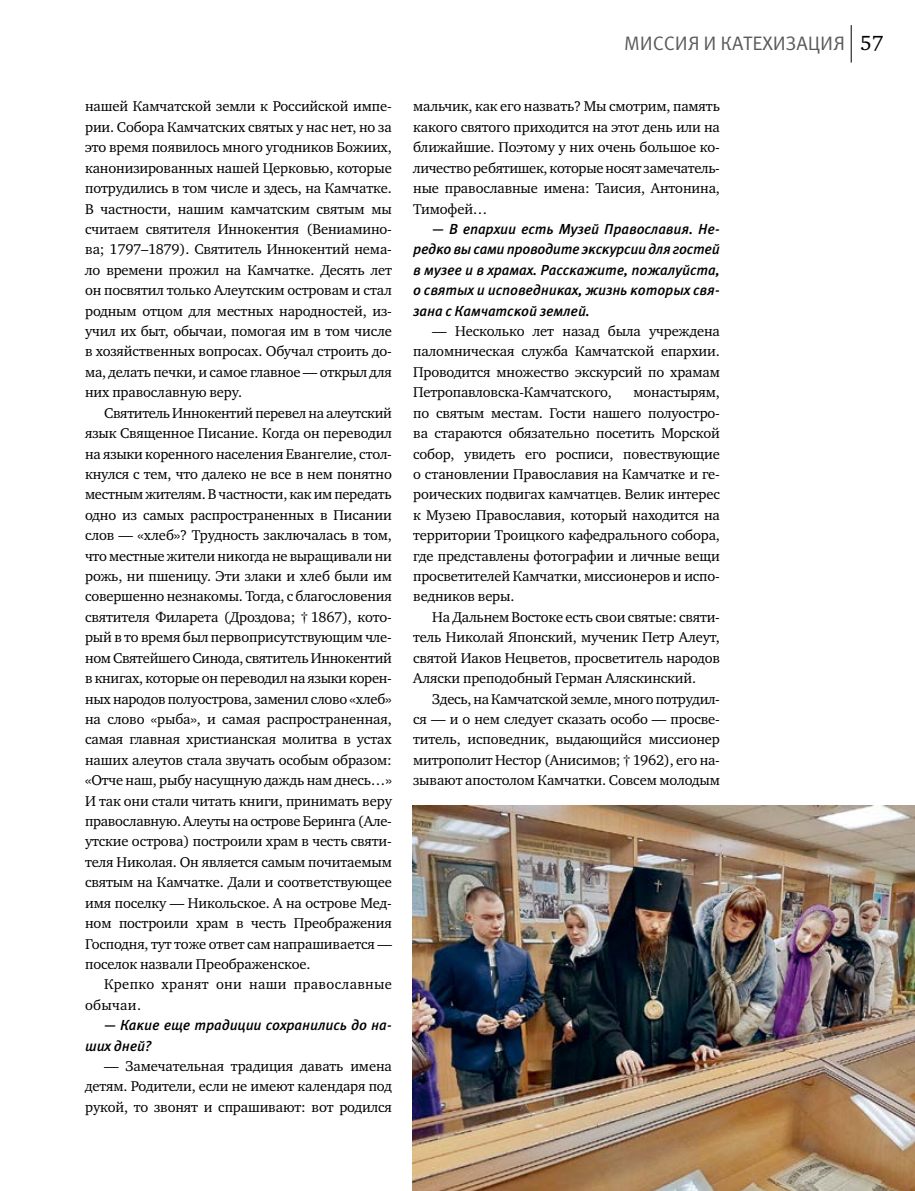
<style>
.page{position:relative;width:915px;height:1191px;background:#fff}
.page>*{position:absolute;margin:0;border:0;box-sizing:border-box;transform-origin:0 0}
.t1{font:19.5px "Meta Pro";letter-spacing:-.005em;color:#58595b}
.t2{font:14.55px/20.4px "Charter ITC";letter-spacing:-.01em;color:#000;text-align:justify}
.t3{font:italic 500 14.55px/20.4px "Meta Pro";letter-spacing:-.01em;color:#000}
.t4{font:14.55px/20.4px "Charter ITC";letter-spacing:.02em;color:#000}
.s1{font-family:"Charter ITC";font-size:21px;color:#000}
</style>
<div class="page">
<hr style="left:850px;top:25px;width:1px;height:38px;background:#000">
<img style="left:412px;top:805px;width:502px;height:386px">
<p class="t2" style="left:85px;top:96px;width:308px">нашей Камчатской земли к Российской импе&shy;рии. Собора Камчатских святых у нас нет, но за это время появилось много угодников Божиих, канонизированных нашей Церковью, которые потрудились в том числе и здесь, на Камчатке.<br>В частности, нашим камчатским святым мы считаем святителя Иннокентия (Вениамино&shy;ва; 1797–1879). Святитель Иннокентий нема&shy;ло времени прожил на Камчатке. Десять лет он посвятил только Алеутским островам и стал родным отцом для местных народностей, из&shy;учил их быт, обычаи, помогая им в том числе в хозяйственных вопросах. Обучал строить до&shy;ма, делать печки, и самое главное — открыл для них православную веру.</p>
<p class="t2" style="left:85px;top:402px;width:308px;text-indent:19px">Святитель Иннокентий перевел на алеутский язык Священное Писание. Когда он переводил на языки коренного населения Евангелие, стол&shy;кнулся с тем, что далеко не все в нем понятно местным жителям. В частности, как им передать одно из самых распространенных в Писании слов — «хлеб»? Трудность заключалась в том, что местные жители никогда не выращивали ни рожь, ни пшеницу. Эти злаки и хлеб были им совершенно незнакомы. Тогда, с благословения святителя Филарета (Дроздова; † 1867), кото&shy;рый в то время был первоприсутствующим чле&shy;ном Святейшего Синода, святитель Иннокентий в книгах, которые он переводил на языки корен&shy;ных народов полуострова, заменил слово «хлеб» на слово «рыба», и самая распространенная, самая главная христианская молитва в устах наших алеутов стала звучать особым образом: «Отче наш, рыбу насущную даждь нам днесь…» И так они стали читать книги, принимать веру православную. Алеуты на острове Беринга (Але&shy;утские острова) построили храм в честь святи&shy;теля Николая. Он является самым почитаемым святым на Камчатке. Дали и соответствующее имя поселку — Никольское. А на острове Мед&shy;ном построили храм в честь Преображения Господня, тут тоже ответ сам напрашивается — поселок назвали Преображенское.</p>
<p class="t4" style="left:85px;top:974px;width:308px;text-indent:19px">Крепко хранят они наши православные обычаи.</p>
<p class="t3" style="left:85px;top:1015px;width:308px;text-indent:19px">— Какие еще традиции сохранились до на&shy;ших дней?</p>
<p class="t2" style="left:85px;top:1055px;width:308px;text-indent:19px">— Замечательная традиция давать имена детям. Родители, если не имеют календаря под рукой, то звонят и спрашивают: вот родился</p>
<h1 class="t1" style="left:624px;top:31px;width:260px">МИССИЯ И КАТЕХИЗАЦИЯ <span class="s1">57</span></h1>
<p class="t2" style="left:413px;top:96px;width:308px">мальчик, как его назвать? Мы смотрим, память какого святого приходится на этот день или на ближайшие. Поэтому у них очень большое ко&shy;личество ребятишек, которые носят замечатель&shy;ные православные имена: Таисия, Антонина, Тимофей…</p>
<p class="t3" style="left:413px;top:219px;width:308px;text-align:justify;text-indent:19px">— В епархии есть Музей Православия. Не&shy;редко вы сами проводите экскурсии для гостей в музее и в храмах. Расскажите, пожалуйста, о святых и исповедниках, жизнь которых свя&shy;зана с Камчатской землей.</p>
<p class="t2" style="left:413px;top:321px;width:308px;text-indent:19px">— Несколько лет назад была учреждена паломническая служба Камчатской епархии.<br>Проводится множество экскурсий по храмам Петропавловска-Камчатского,</p>
<p class="t2" style="left:413px;top:382px;width:308px;text-indent:220px">монастырям, по святым местам. Гости нашего полуостро&shy;ва стараются обязательно посетить Морской собор, увидеть его росписи, повествующие о становлении Православия на Камчатке и ге&shy;роических подвигах камчатцев. Велик интерес к Музею Православия, который находится на территории Троицкого кафедрального собора, где представлены фотографии и личные вещи просветителей Камчатки, миссионеров и испо&shy;ведников веры.</p>
<p class="t2" style="left:413px;top:606px;width:308px;text-indent:19px">На Дальнем Востоке есть свои святые: святи&shy;тель Николай Японский, мученик Петр Алеут, святой Иаков Нецветов, просветитель народов Аляски преподобный Герман Аляскинский.</p>
<p class="t2" style="left:413px;top:688px;width:308px;text-indent:19px">Здесь, на Камчатской земле, много потрудил&shy;ся — и о нем следует сказать особо — просве&shy;титель, исповедник, выдающийся миссионер митрополит Нестор (Анисимов; † 1962), его на&shy;зывают апостолом Камчатки. Совсем молодым</p>
</div>
